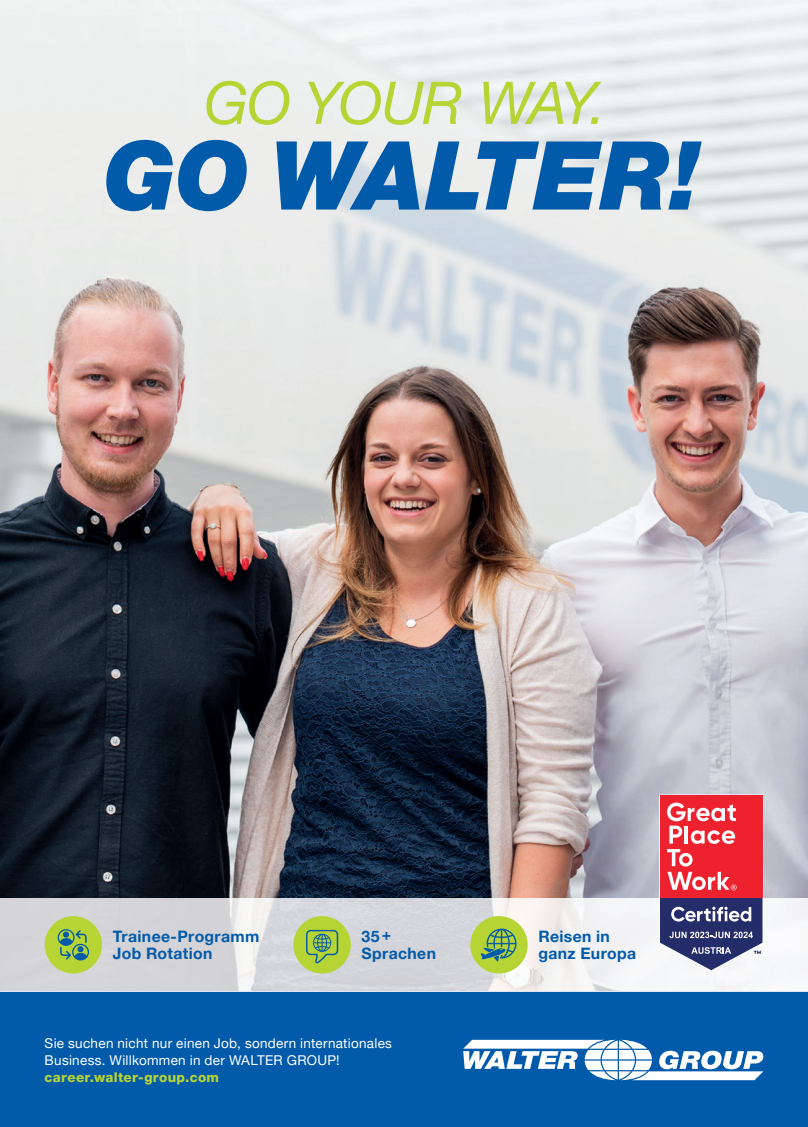
<style>
.page{position:relative;width:808px;height:1127px;background:#fff}
.page>*{position:absolute;margin:0;border:0;box-sizing:border-box;transform-origin:0 0}
.t1{font:700 15.75px/17.2px "Hxlvetica Neue LTW1 G";letter-spacing:.025em;color:#015aaa}
.t2{font:13.5px/17.2px "Hxlvetica Neue LTW1 G";letter-spacing:.02em;color:#fff}
.t3{font:800 13.5px "Hxlvetica Neue LTW1 G";letter-spacing:.025em;color:#b7d435}
</style>
<div class="page">
<img style="left:0;top:0;width:808px;height:991px">
<div style="left:0;top:991px;width:808px;height:136px;background:#015aaa"></div>
<svg style="left:106px;top:140px;width:596px;height:71px;background:#6297c5"></svg>
<svg style="left:206px;top:81px;width:395px;height:44px;background:#dbe5b7"></svg>
<svg style="left:463px;top:1040px;width:300px;height:40px"></svg>
<div style="left:470px;top:916px;width:58px;height:57px;background:#b7d435;border-radius:50%"></div>
<svg style="left:481px;top:928px;width:35px;height:33px"></svg>
<div style="left:45px;top:916px;width:57px;height:57px;background:#b7d435;border-radius:50%"></div>
<svg style="left:58px;top:929px;width:31px;height:31px"></svg>
<div style="left:293px;top:916px;width:58px;height:57px;background:#b7d435;border-radius:50%"></div>
<svg style="left:306px;top:930px;width:32px;height:33px"></svg>
<svg style="left:659px;top:794px;width:105px;height:178px"></svg>
<p class="t1" style="left:113px;top:927px;width:148px">Trainee-Programm<br>Job Rotation</p>
<p class="t1" style="left:538px;top:927px;width:99px">Reisen in ganz Europa</p>
<p class="t1" style="left:361px;top:927px;width:76px">35+<br>Sprachen</p>
<p class="t2" style="left:45px;top:1034px;width:349px">Sie suchen nicht nur einen Job, sondern internationales<br>Business. Willkommen in der WALTER GROUP!</p>
<p class="t3" style="left:45px;top:1069px;width:176px">career.walter-group.com</p>
</div>
